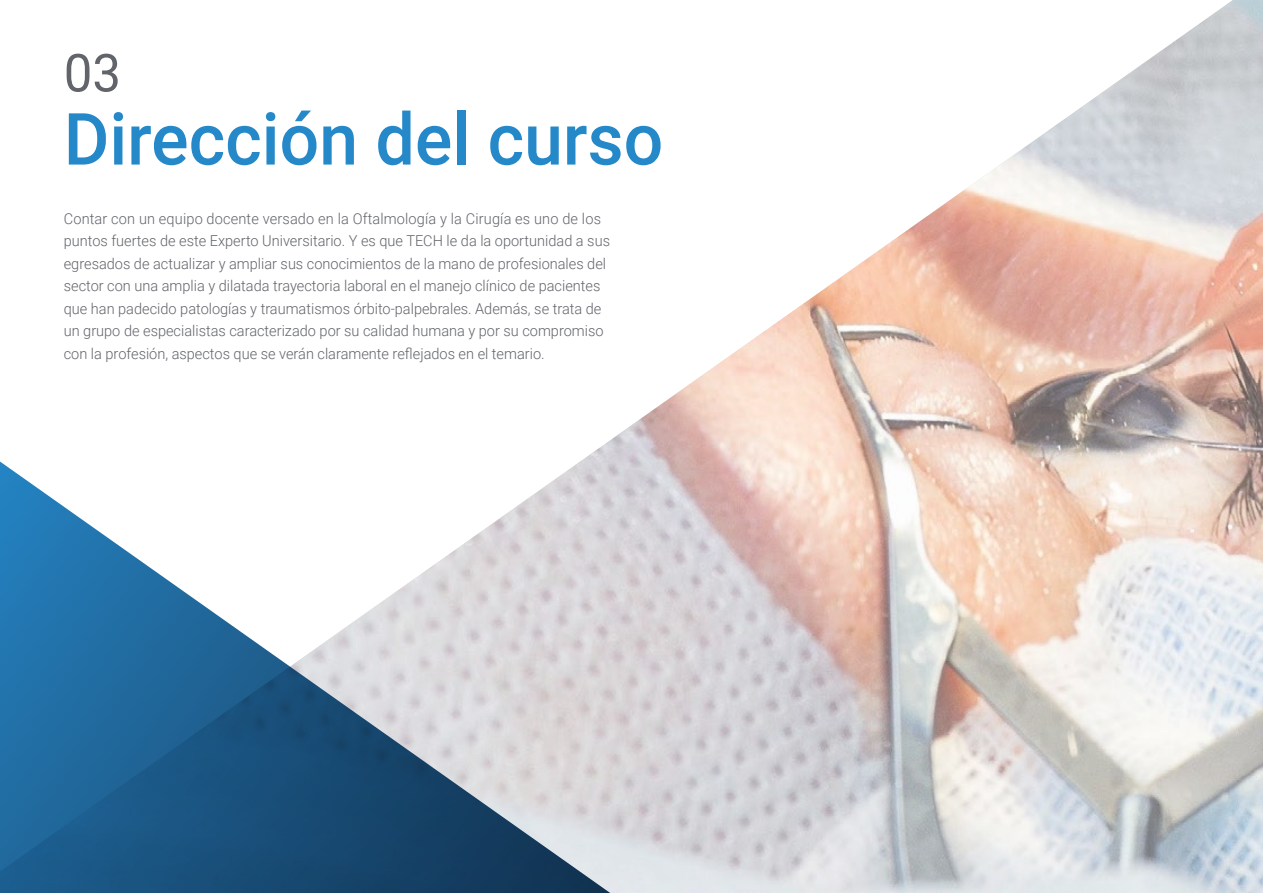
<style>
.page{position:relative;width:1263px;height:893px;background:#fff}
.page>*{position:absolute;margin:0;border:0;box-sizing:border-box;transform-origin:0 0}
.t1{font:500 72px "Roboto";color:#2488c9}
.t2{font:52.5px "Roboto";color:#61646a}
.t3{font:300 15px/22.5px "Roboto";color:#61646a}
</style>
<div class="page">
<img style="left:602px;top:0;width:661px;height:893px">
<svg style="left:0;top:446px;width:640px;height:447px"></svg>
<h2 class="t2" style="left:64px;top:36px;width:59px">03</h2>
<h1 class="t1" style="left:64px;top:89px;width:601px">Dirección del curso</h1>
<p class="t3" style="left:64px;top:207px;width:548px">Contar con un equipo docente versado en la Oftalmología y la Cirugía es uno de los puntos fuertes de este Experto Universitario. Y es que TECH le da la oportunidad a sus egresados de actualizar y ampliar sus conocimientos de la mano de profesionales del sector con una amplia y dilatada trayectoria laboral en el manejo clínico de pacientes que han padecido patologías y traumatismos órbito-palpebrales. Además, se trata de un grupo de especialistas caracterizado por su calidad humana y por su compromiso con la profesión, aspectos que se verán claramente reflejados en el temario.</p>
</div>
